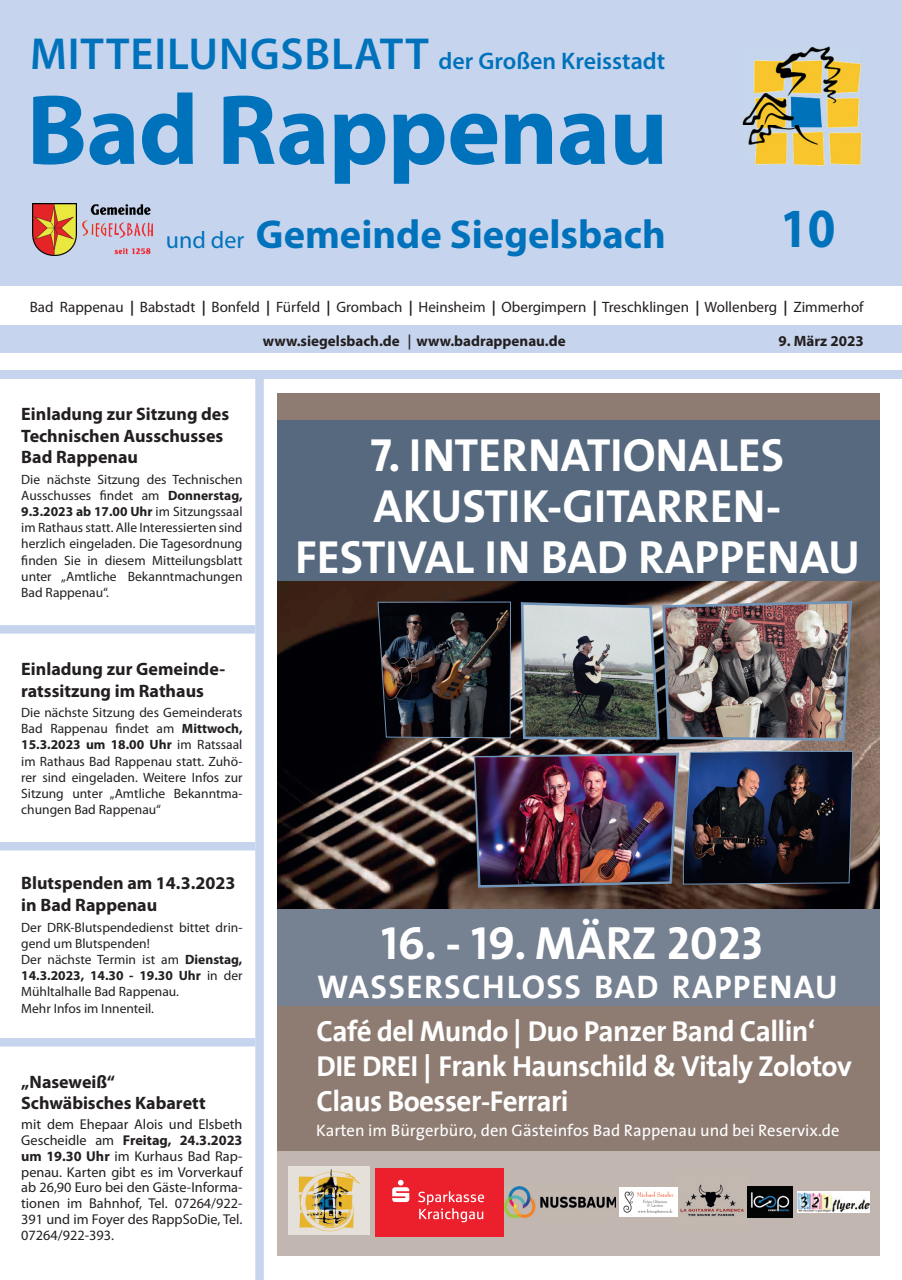
<style>
.page{position:relative;width:902px;height:1280px;background:#fff}
.page>*{position:absolute;margin:0;border:0;box-sizing:border-box;transform-origin:0 0}
.t1{font:700 100.5px "Myriad Pro";letter-spacing:-.01em;color:#0072bc}
.t2{font:700 55.5px "Myriad Pro";color:#0072bc;scale:.9 1}
.t3{font:46.8px/51px "The Sans Bold Caps";color:#fff;text-align:center}
.t4{font:700 40.5px "Myriad Pro";color:#0072bc}
.t5{font:700 33.15px "The Sans";letter-spacing:.04em;color:#fff}
.t6{font:700 29.1px/35px "The Sans";letter-spacing:-.02em;color:#fff}
.t7{font:600 24px "Myriad Pro";color:#0072bc}
.t8{font:700 18px/21.6px "Myriad Pro";color:#231f20}
.t9{font:16.65px "The Sans";color:#fff}
.t10{font:15px "Myriad Pro";color:#231f20}
.t11{font:700 15px "Myriad Pro";color:#231f20}
.t12{font:14.25px/15.8px "Myriad Pro";color:#231f20;text-align:justify}
.t13{font:13.5px/16.2px "Myriad Pro";color:#231f20;text-align:justify}
.s1{font-size:45px}
.s2{font-weight:400;font-size:24px}
.s3{font-weight:700;font-style:italic}
.s4{font-family:"Futura BT";font-weight:500}
.s5{font-weight:700}
</style>
<div class="page">
<div style="left:277px;top:393px;width:602px;height:863px;background:#8e7c72"></div>
<img style="left:277px;top:581px;width:602px;height:328px">
<div style="left:277px;top:1151px;width:602px;height:105px;background:#c2b7b0"></div>
<div style="left:277px;top:421px;width:602px;height:160px;background:#56697e"></div>
<div style="left:277px;top:909px;width:602px;height:97px;background:#768191"></div>
<img style="left:520px;top:601px;width:332px;height:140px">
<img style="left:473px;top:751px;width:379px;height:137px">
<img style="left:377px;top:602px;width:134px;height:136px">
<div style="left:375px;top:1168px;width:128px;height:68px;background:#ec1f2d"></div>
<svg style="left:392px;top:1180px;width:17px;height:22px"></svg>
<svg style="left:418px;top:1191px;width:66px;height:31px"></svg>
<img style="left:749px;top:1186px;width:43px;height:32px">
<img style="left:797px;top:1192px;width:72px;height:20px">
<img style="left:676px;top:1184px;width:73px;height:34px">
<img style="left:619px;top:1187px;width:58px;height:29px">
<div style="left:288px;top:1166px;width:82px;height:68px;background:#e5e0da"></div>
<svg style="left:299px;top:1176px;width:61px;height:55px"></svg>
<img style="left:312px;top:1169px;width:40px;height:55px">
<img style="left:504px;top:1187px;width:112px;height:30px">
<div style="left:0;top:370px;width:901px;height:9px;background:#c6d5ed"></div>
<div style="left:255px;top:378px;width:9px;height:902px;background:#c6d5ed"></div>
<div style="left:0;top:625px;width:255px;height:9px;background:#c6d5ed"></div>
<div style="left:0;top:842px;width:255px;height:8px;background:#c6d5ed"></div>
<div style="left:0;top:1038px;width:255px;height:8px;background:#c6d5ed"></div>
<div style="left:0;top:326px;width:901px;height:27px;background:#c6d5ed"></div>
<div style="left:0;top:0;width:901px;height:286px;background:#c6d5ed"></div>
<img style="left:33px;top:204px;width:44px;height:51px">
<img style="left:82px;top:204px;width:70px;height:51px">
<img style="left:742px;top:46px;width:119px;height:120px">
<h3 class="t7" style="left:30px;top:45px;width:636px"><span class="s1">MITTEILUNGSBLATT</span> der Großen Kreisstadt</h3>
<h1 class="t1" style="left:27px;top:64px;width:642px">Bad Rappenau</h1>
<h3 class="t4" style="left:166px;top:208px;width:501px"><span class="s2">und der</span> Gemeinde Siegelsbach</h3>
<h2 class="t2" style="left:780px;top:192px;width:63px">10</h2>
<p class="t10" style="left:30px;top:297px;width:835px">Bad Rappenau <span class="s3">|</span> Babstadt <span class="s3">|</span> Bonfeld <span class="s3">|</span> Fürfeld <span class="s3">|</span> Grombach <span class="s3">|</span> Heinsheim <span class="s3">|</span> Obergimpern <span class="s3">|</span> Treschklingen <span class="s3">|</span> Wollenberg <span class="s3">|</span> Zimmerhof</p>
<p class="t11" style="left:263px;top:331px;width:304px">www.siegelsbach.de <span class="s4">|</span> www.badrappenau.de</p>
<p class="t11" style="left:778px;top:331px;width:87px">9. März 2023</p>
<h3 class="t8" style="left:21px;top:403px;width:209px">Einladung zur Sitzung des<br>Technischen Ausschusses<br>Bad Rappenau</h3>
<p class="t13" style="left:21px;top:471px;width:223px">Die nächste Sitzung des Technischen Ausschusses findet am <span class="s5">Donnerstag, 9.3.2023 ab 17.00 Uhr</span> im Sitzungssaal im Rathaus statt. Alle Interessierten sind herzlich eingeladen. Die Tagesordnung finden Sie in diesem Mitteilungsblatt unter „Amtliche Bekanntmachungen Bad Rappenau“.</p>
<h3 class="t8" style="left:21px;top:657px;width:205px">Einladung zur Gemeinde&shy;ratssitzung im Rathaus</h3>
<p class="t13" style="left:21px;top:704px;width:223px">Die nächste Sitzung des Gemeinderats Bad Rappenau findet am <span class="s5">Mittwoch, 15.3.2023 um 18.00 Uhr</span> im Ratssaal im Rathaus Bad Rappenau statt. Zuhö&shy;rer sind eingeladen. Weitere Infos zur Sitzung unter „Amtliche Bekanntma&shy;chungen Bad Rappenau“</p>
<h3 class="t8" style="left:21px;top:872px;width:215px">Blutspenden am 14.3.2023 in Bad Rappenau</h3>
<p class="t13" style="left:21px;top:919px;width:223px;text-align:left">Der DRK-Blutspendedienst bittet drin&shy;gend um Blutspenden!<br>Der nächste Termin ist am <span class="s5">Dienstag,<br>14.3.2023, 14.30 - 19.30 Uhr</span> in der<br>Mühltalhalle Bad Rappenau.<br>Mehr Infos im Innenteil.</p>
<h3 class="t8" style="left:21px;top:1070px;width:186px">„Naseweiß“<br>Schwäbisches Kabarett</h3>
<p class="t12" style="left:21px;top:1116px;width:223px">mit dem Ehepaar Alois und Elsbeth Gescheidle am <span class="s5">Freitag, 24.3.2023 um 19.30 Uhr</span> im Kurhaus Bad Rap&shy;penau. Karten gibt es im Vorverkauf ab 26,90 Euro bei den Gäste-Informa&shy;tionen im Bahnhof, Tel. 07264/922- 391 und im Foyer des RappSoDie, Tel.<br>07264/922-393.</p>
<h3 class="t3" style="left:295px;top:428px;width:566px">7. INTERNATIONALES<br>AKUSTIK-GITARREN-<br>FESTIVAL IN BAD RAPPENAU</h3>
<h3 class="t3" style="left:381px;top:916px;width:384px">16. - 19. MÄRZ 2023</h3>
<h3 class="t5" style="left:317px;top:959px;width:522px">WASSERSCHLOSS BAD RAPPENAU</h3>
<h3 class="t6" style="left:316px;top:1013px;width:537px">Café del Mundo | Duo Panzer Band Callin‘<br>DIE DREI | Frank Haunschild &amp; Vitaly Zolotov<br>Claus Boesser-Ferrari</h3>
<p class="t9" style="left:316px;top:1117px;width:525px">Karten im Bürgerbüro, den Gästeinfos Bad Rappenau und bei Reservix.de</p>
</div>
